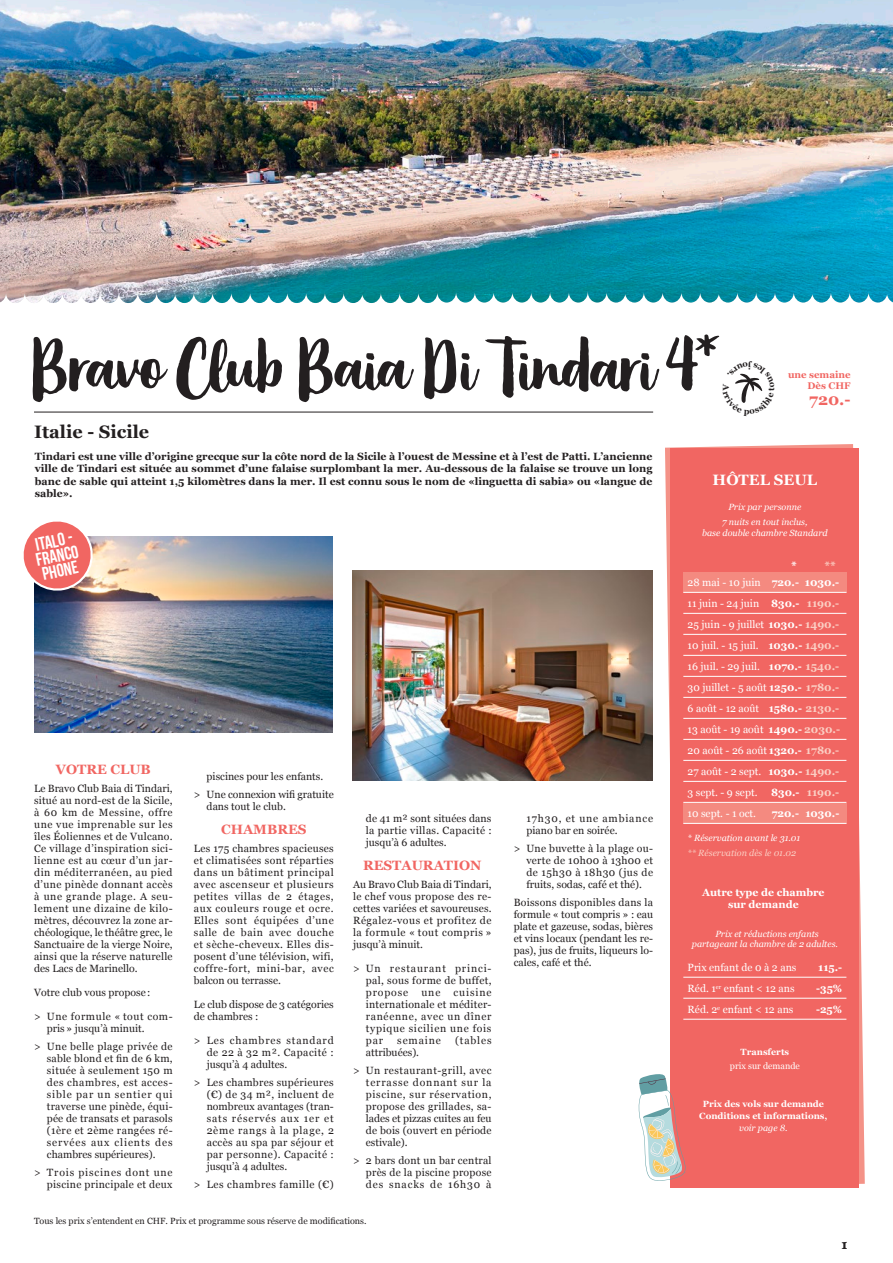
<style>
.page{position:relative;width:893px;height:1263px;background:#fff}
.page>*{position:absolute;margin:0;border:0;box-sizing:border-box;transform-origin:0 0}
.t1{font:76.5px "Organika Script";letter-spacing:-.03em;color:#231f20}
.t2{font:700 18.15px/15px "Bebas Neue";color:#fff}
.t3{font:700 18px "Georgia";color:#231f20}
.t4{font:700 16.05px "Georgia";color:#f16662}
.t5{font:700 15px "Georgia";color:#fff}
.t6{font:700 13.5px "Georgia";color:#f16662}
.t7{font:13.05px "Young Serif";color:#231f20}
.t8{font:700 12px "Georgia";color:#fbcec3}
.t9{font:700 10.65px "Georgia";color:#fbcec3}
.t10{font:10.5px/12px "Georgia";letter-spacing:.025em;color:#231f20;text-align:justify}
.t11{font:10.5px/21px "Georgia";color:#fff;text-align:justify}
.t12{font:700 10.5px/12.6px "Georgia";color:#231f20;text-align:justify}
.t13{font:10.5px/18px "Georgia";color:#231f20;text-align:center}
.t14{font:10.5px/12px "Georgia";letter-spacing:.05em;color:#231f20}
.t15{font:700 10.5px/11.7px "Georgia";color:#fff;text-align:center}
.t16{font:10.5px/12px "Georgia";letter-spacing:.08em;color:#231f20}
.t17{font:700 9.6px/11.6px "Georgia";color:#f16662;text-align:right}
.t18{font:italic 9px/15px "Georgia";color:#fff;text-align:center}
.t19{font:9px "Georgia";color:#231f20}
.t20{font:700 9px/11.7px "Georgia";color:#fff;text-align:center}
.t21{font:italic 9px "Georgia";color:#fbcec3}
.t22{font:9px "Georgia";color:#fff}
.s1{color:#fff}
.s2{font-weight:700}
.s3{font-weight:700;font-size:10.65px}
.s4{font-weight:700;font-size:10.65px;color:#fbcec3}
.s5{font-size:10.5px;color:#fff}
</style>
<div class="page">
<hr style="left:34px;top:412px;width:619px;height:1px;background:#231f20">
<svg style="left:665px;top:444px;width:200px;height:743px"></svg>
<img style="left:465px;top:0;width:428px;height:303px">
<img style="left:0;top:0;width:465px;height:303px">
<img style="left:34px;top:536px;width:298px;height:196px">
<div style="left:671px;top:448px;width:188px;height:739px;background:#f16662"></div>
<img style="left:353px;top:570px;width:299px;height:210px">
<svg style="left:23px;top:521px;width:72px;height:72px"></svg>
<svg style="left:638px;top:1071px;width:48px;height:111px"></svg>
<div style="left:683px;top:572px;width:163px;height:20px;background:#f48a80"></div>
<hr style="left:683px;top:592px;width:163px;height:1px;background:#fff">
<hr style="left:683px;top:613px;width:163px;height:1px;background:#fff">
<hr style="left:683px;top:634px;width:163px;height:1px;background:#fff">
<hr style="left:683px;top:655px;width:163px;height:1px;background:#fff">
<hr style="left:683px;top:676px;width:163px;height:1px;background:#fff">
<hr style="left:683px;top:697px;width:163px;height:1px;background:#fff">
<hr style="left:683px;top:718px;width:163px;height:1px;background:#fff">
<hr style="left:683px;top:739px;width:163px;height:1px;background:#fff">
<hr style="left:683px;top:760px;width:163px;height:1px;background:#fff">
<hr style="left:683px;top:781px;width:163px;height:1px;background:#fff">
<hr style="left:683px;top:802px;width:163px;height:1px;background:#fff">
<div style="left:683px;top:803px;width:163px;height:20px;background:#f48a80"></div>
<hr style="left:683px;top:823px;width:163px;height:1px;background:#fff">
<hr style="left:683px;top:977px;width:163px;height:1px;background:#fff">
<hr style="left:683px;top:998px;width:163px;height:1px;background:#fff">
<hr style="left:683px;top:1019px;width:163px;height:1px;background:#fff">
<svg style="left:735px;top:373px;width:28px;height:30px"></svg>
<h1 class="t1" style="left:29px;top:320px;width:690px">Bravo Club Baia Di Tindari 4*</h1>
<h3 class="t3" style="left:34px;top:418px;width:117px">Italie - Sicile</h3>
<p class="t17" style="left:788px;top:368px;width:64px">une semaine<br>Dès CHF</p>
<h3 class="t4" style="left:809px;top:388px;width:43px">720.-</h3>
<p class="t12" style="left:35px;top:449px;width:619px">Tindari est une ville d’origine grecque sur la côte nord de la Sicile à l’ouest de Messine et à l’est de Patti. L’ancienne ville de Tindari est située au sommet d’une falaise surplombant la mer. Au-dessous de la falaise se trouve un long banc de sable qui atteint 1,5 kilomètres dans la mer. Il est connu sous le nom de «linguetta di sabia» ou «langue de sable».</p>
<h2 class="t2" style="left:32px;top:538px;width:44px;rotate:-12deg">italo - franco phone</h2>
<p class="t6" style="left:56px;top:759px;width:96px">VOTRE CLUB</p>
<p class="t10" style="left:34px;top:782px;width:140px">Le Bravo Club Baia di Tindari, situé au nord-est de la Sicile, à 60 km de Messine, offre une vue imprenable sur les îles Éoliennes et de Vulcano.<br>Ce village d’inspiration sici&shy;lienne est au cœur d’un jar&shy;din méditerranéen, au pied d’une pinède donnant accès à une grande plage. A seu&shy;lement une dizaine de kilo&shy;mètres, découvrez la zone ar&shy;chéologique, le théâtre grec, le Sanctuaire de la vierge Noire, ainsi que la réserve naturelle des Lacs de Marinello.</p>
<p class="t13" style="left:34px;top:983px;width:118px">Votre club vous propose :</p>
<p class="t14" style="left:47px;top:1010px;width:127px;text-indent:-13px">&gt; Une formule « tout com&shy;pris» jusqu’à minuit.</p>
<p class="t10" style="left:47px;top:1040px;width:127px;text-indent:-13px">&gt; Une belle plage privée de sable blond et fin de 6 km, située à seulement 150 m des chambres, est acces&shy;sible par un sentier qui traverse une pinède, équi&shy;pée de transats et parasols (1ère et 2ème rangées ré&shy;servées aux clients des chambres supérieures).</p>
<p class="t10" style="left:34px;top:1166px;width:140px;text-align:right">&gt; Trois piscines dont une piscine principale et deux</p>
<p class="t13" style="left:194px;top:767px;width:141px">piscines pour les enfants.<br>&gt; Une connexion wifi gratuite</p>
<p class="t13" style="left:207px;top:797px;width:81px">dans tout le club.</p>
<p class="t6" style="left:221px;top:819px;width:87px">CHAMBRES</p>
<p class="t10" style="left:194px;top:842px;width:141px">Les 175 chambres spacieuses et climatisées sont réparties dans un bâtiment principal avec ascenseur et plusieurs petites villas de 2 étages, aux couleurs rouge et ocre.<br>Elles sont équipées d’une salle de bain avec douche et sèche-cheveux. Elles dis&shy;posent d’une télévision, wifi, coffre-fort, mini-bar, avec balcon ou terrasse.</p>
<p class="t13" style="left:194px;top:998px;width:141px;line-height:12px;text-align:left">Le club dispose de 3 catégories de chambres :</p>
<p class="t10" style="left:207px;top:1034px;width:129px;text-indent:-13px">&gt; Les chambres standard de 22 à 32 m². Capacité : jusqu’à 4 adultes.</p>
<p class="t10" style="left:207px;top:1076px;width:129px;text-indent:-13px">&gt; Les chambres supérieures (€) de 34 m², incluent de nombreux avantages (tran&shy;sats réservés aux 1er et 2ème rangs à la plage, 2 accès au spa par séjour et par personne). Capacité : jusqu’à 4 adultes.</p>
<p class="t14" style="left:194px;top:1178px;width:141px">&gt; Les chambres famille (€)</p>
<p class="t10" style="left:366px;top:812px;width:127px">de 41 m² sont situées dans la partie villas. Capacité : jusqu’à 6 adultes.</p>
<p class="t6" style="left:363px;top:855px;width:120px">RESTAURATION</p>
<p class="t10" style="left:353px;top:878px;width:140px">Au Bravo Club Baia di Tindari, le chef vous propose des re&shy;cettes variées et savoureuses.<br>Régalez-vous et profitez de la formule « tout compris » jusqu’à minuit.</p>
<p class="t10" style="left:366px;top:962px;width:127px;text-indent:-13px">&gt; Un restaurant princi&shy;pal, sous forme de buffet, propose</p>
<p class="t10" style="left:366px;top:986px;width:127px;text-indent:88px">cuisine internationale et méditer&shy;ranéenne, avec un dîner typique sicilien une fois par</p>
<p class="t10" style="left:421px;top:986px;width:21px">une</p>
<p class="t16" style="left:397px;top:1034px;width:45px">semaine</p>
<p class="t10" style="left:455px;top:1034px;width:38px">(tables</p>
<p class="t14" style="left:353px;top:1043px;width:140px;line-height:18px;text-indent:13px">attribuées).<br>&gt; Un restaurant-grill, avec</p>
<p class="t10" style="left:366px;top:1076px;width:127px">terrasse donnant sur la piscine, sur réservation, propose des grillades, sa&shy;lades et pizzas cuites au feu de bois (ouvert en période estivale).</p>
<p class="t10" style="left:366px;top:1154px;width:127px;text-indent:-13px">&gt; 2 bars dont un bar central près de la piscine propose des snacks de 16h30 à</p>
<p class="t19" style="left:34px;top:1214px;width:334px">Tous les prix s’entendent en CHF. Prix et programme sous réserve de modifications.</p>
<p class="t16" style="left:526px;top:812px;width:128px">17h30, et une ambiance piano bar en soirée.</p>
<p class="t10" style="left:526px;top:842px;width:128px;text-indent:-13px">&gt; Une buvette à la plage ou&shy;verte de 10h00 à 13h00 et de 15h30 à 18h30 (jus de fruits, sodas, café et thé).</p>
<p class="t10" style="left:514px;top:896px;width:141px">Boissons disponibles dans la formule « tout compris » : eau plate et gazeuse, sodas, bières et vins locaux (pendant les re&shy;pas), jus de fruits, liqueurs lo&shy;cales, café et thé.</p>
<h3 class="t5" style="left:713px;top:469px;width:106px">HÔTEL SEUL</h3>
<p class="t18" style="left:722px;top:499px;width:87px">Prix par personne<br>7 nuits en tout inclus,</p>
<p class="t18" style="left:702px;top:525px;width:127px">base double chambre Standard</p>
<p class="t8" style="left:791px;top:556px;width:47px"><span class="s1">*</span> **</p>
<p class="t11" style="left:688px;top:572px;width:154px">28 mai - 10 juin <span class="s2">720.-</span> <span class="s3">1030.- </span>11 juin - 24 juin <span class="s2">830.-</span> <span class="s4">1190.- </span>25 juin - 9 juillet <span class="s2">1030.-</span> <span class="s4">1490.- </span>10 juil. - 15 juil. <span class="s2">1030.-</span> <span class="s4">1490.- </span>16 juil. - 29 juil. <span class="s2">1070.-</span> <span class="s4">1540.- </span>30 juillet - 5 août <span class="s2">1250.-</span> <span class="s4">1780.- </span>6 août - 12 août <span class="s2">1580.-</span> <span class="s4">2130.- </span>13 août - 19 août <span class="s2">1490.-</span> <span class="s4">2030.- </span>20 août - 26 août <span class="s2">1320.-</span> <span class="s4">1780.- </span>27 août - 2 sept. <span class="s2">1030.-</span> <span class="s4">1490.- </span>3 sept. - 9 sept.</p>
<p class="t9" style="left:771px;top:784px;width:70px"><span class="s5">830.-</span> 1190.-</p>
<p class="t11" style="left:688px;top:803px;width:70px">10 sept. - 1 oct.</p>
<p class="t15" style="left:772px;top:807px;width:69px">720.- 1030.-</p>
<p class="t18" style="left:688px;top:830px;width:114px">* Réservation avant le 31.01</p>
<p class="t21" style="left:688px;top:847px;width:110px">** Réservation dès le 01.02</p>
<p class="t15" style="left:702px;top:886px;width:124px">Autre type de chambre sur demande</p>
<p class="t18" style="left:692px;top:928px;width:148px;line-height:10.8px">Prix et réductions enfants partageant la chambre de 2 adultes.</p>
<p class="t11" style="left:688px;top:956px;width:110px">Prix enfant de 0 à 2 ans</p>
<p class="t15" style="left:818px;top:961px;width:26px">115.-</p>
<p class="t11" style="left:688px;top:977px;width:109px">Réd. 1<sup>er</sup> enfant &lt; 12 ans</p>
<p class="t15" style="left:816px;top:982px;width:28px">-35%</p>
<p class="t11" style="left:688px;top:998px;width:107px">Réd. 2<sup>e</sup> enfant &lt; 12 ans</p>
<p class="t15" style="left:816px;top:1003px;width:28px">-25%</p>
<p class="t20" style="left:741px;top:1046px;width:50px">Transferts</p>
<p class="t22" style="left:730px;top:1059px;width:71px">prix sur demande</p>
<p class="t20" style="left:699px;top:1098px;width:130px">Prix des vols sur demande<br>Conditions et informations,</p>
<p class="t18" style="left:739px;top:1120px;width:50px">voir page 8.</p>
<p class="t7" style="left:842px;top:1235px;width:7px">1</p>
</div>
